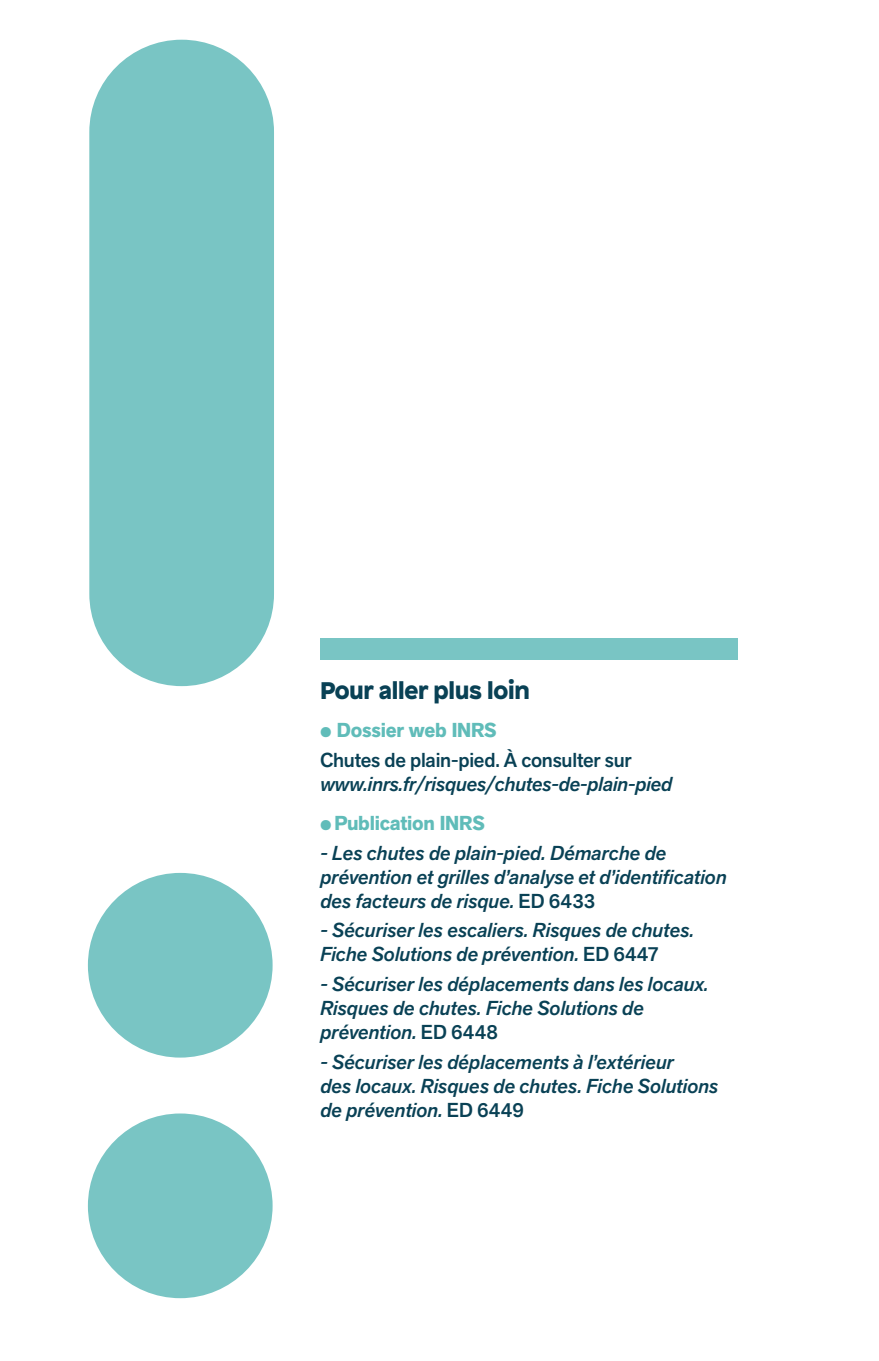
<style>
.page{position:relative;width:879px;height:1361px;background:#fff}
.page>*{position:absolute;margin:0;border:0;box-sizing:border-box;transform-origin:0 0}
.t1{font:900 24px "Patron";letter-spacing:-.01em;color:#094155}
.t2{font:20px/24px "Akzid Grtsk Next Med It";color:#094155}
.t3{font:500 20px/29.6px "Akzid Grtsk Next";letter-spacing:-.01em;color:#094155}
.t4{font:700 20px "Akzid Grtsk Next";letter-spacing:-.01em;color:#60bcb9}
.s1{font-family:"Patron";font-weight:900;font-size:14px;color:#60bcb9}
.s2{font-weight:700;color:#60bcb9}
.s3{font-family:"Patron";font-weight:900;font-size:14px}
.s4{font-family:"Akzid Grtsk Next";font-weight:500}
</style>
<div class="page">
<div style="left:320px;top:638px;width:417px;height:22px;background:#79c5c4"></div>
<div style="left:88px;top:873px;width:185px;height:184px;background:#79c5c4;border-radius:50%"></div>
<div style="left:88px;top:1113px;width:185px;height:185px;background:#79c5c4;border-radius:50%"></div>
<div style="left:89px;top:40px;width:185px;height:646px;background:#79c5c4;border-radius:92px"></div>
<p class="t1" style="left:320px;top:670px;width:211px">Pour aller plus loin</p>
<p class="t3" style="left:320px;top:715px;width:313px"><span class="s1">●</span> <span class="s2">Dossier web INRS<br></span>Chutes de plain-pied. À consulter sur</p>
<p class="t2" style="left:320px;top:772px;width:354px">www.inrs.fr/risques/chutes-de-plain-pied</p>
<p class="t4" style="left:320px;top:810px;width:166px"><span class="s3">●</span> Publication INRS</p>
<p class="t2" style="left:320px;top:840px;width:408px">- Les chutes de plain-pied. Démarche de prévention et grilles d’analyse et d’identification des facteurs de risque. <span class="s4">ED 6433</span></p>
<p class="t2" style="left:320px;top:918px;width:375px">- Sécuriser les escaliers. Risques de chutes.<br>Fiche Solutions de prévention. <span class="s4">ED 6447</span></p>
<p class="t2" style="left:320px;top:971px;width:390px">- Sécuriser les déplacements dans les locaux.<br>Risques de chutes. Fiche Solutions de prévention. <span class="s4">ED 6448</span></p>
<p class="t2" style="left:320px;top:1049px;width:399px">- Sécuriser les déplacements à l’extérieur<br>des locaux. Risques de chutes. Fiche Solutions de prévention. <span class="s4">ED 6449</span></p>
</div>
